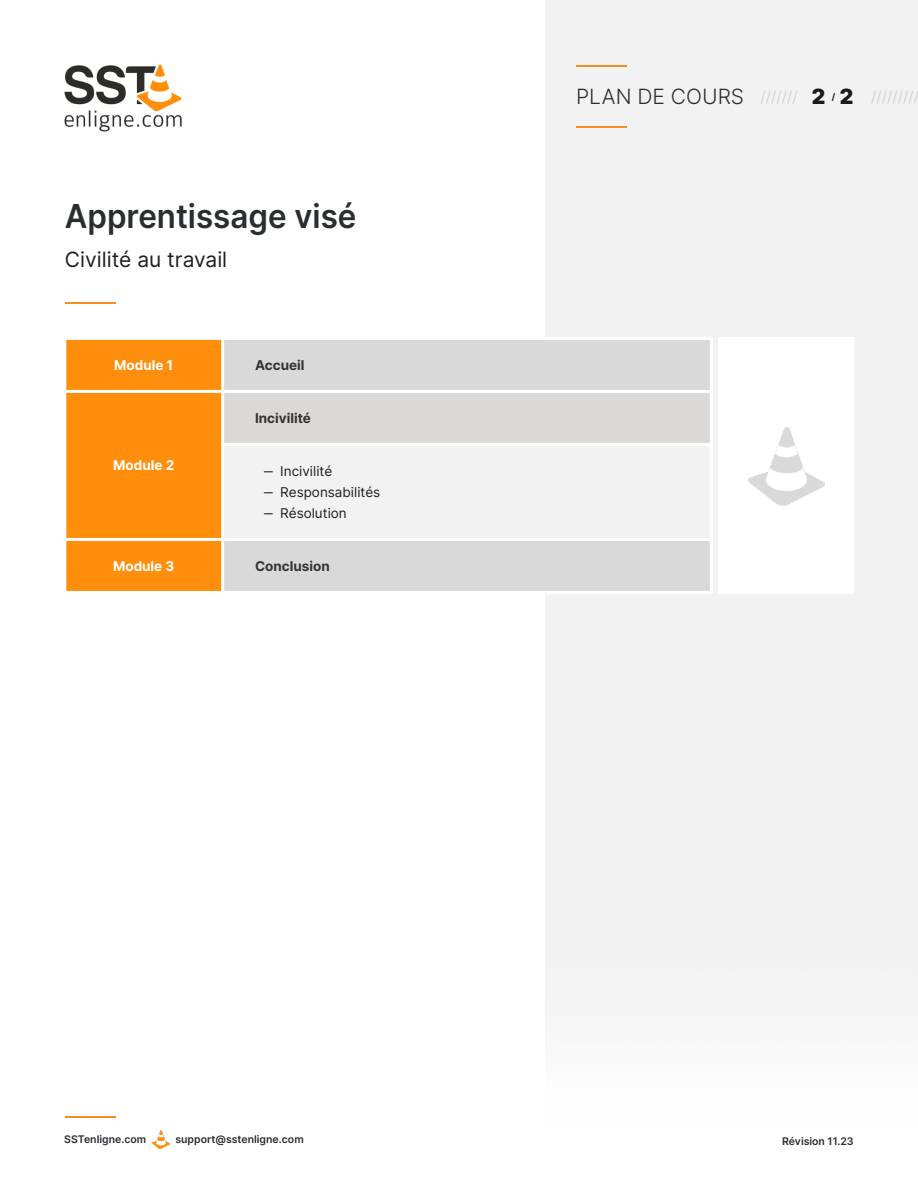
<style>
.page{position:relative;width:918px;height:1188px;background:#fff}
.page>*{position:absolute;margin:0;border:0;box-sizing:border-box;transform-origin:0 0}
.t1{font:600 33px "Inter";color:#2a2d32;scale:.95 1}
.t2{font:21px "Inter";color:#231f20}
.t3{font:300 21px "Inter";color:#2a2d32}
.t4{font:300 15px "Inter";color:#ccc}
.t5{font:13.5px/21px "Inter";color:#231f20}
.t6{font:700 13.5px "Inter";color:#333}
.t7{font:700 13.5px "Inter";color:#fff}
.t8{font:600 10.5px "Inter";color:#2a2d32}
.t9{font:700 9px "Inter";color:#1a1a1a}
.s1{font-weight:900;font-size:21px;color:#1a1a1a}
</style>
<div class="page">
<div style="left:545px;top:0;width:373px;height:1016px;background:#f2f2f2"></div>
<img style="left:64px;top:64px;width:118px;height:68px">
<hr style="left:65px;top:1116px;width:50px;height:1px;background:#f78d1e">
<img style="left:152px;top:1131px;width:18px;height:17px">
<hr style="left:576px;top:65px;width:50px;height:1px;background:#f78d1e">
<hr style="left:576px;top:126px;width:50px;height:1px;background:#f78d1e">
<div style="left:718px;top:337px;width:136px;height:257px;background:#fff"></div>
<hr style="left:65px;top:302px;width:50px;height:2px;background:#f78d1e">
<div style="left:65px;top:338px;width:158px;height:254px;background:#ff8e0c"></div>
<div style="left:223px;top:338px;width:488px;height:53px;background:#d9d9d9"></div>
<div style="left:223px;top:391px;width:488px;height:53px;background:#dbd9d8"></div>
<div style="left:223px;top:444px;width:488px;height:95px;background:#f2f2f2"></div>
<div style="left:223px;top:539px;width:488px;height:53px;background:#d9d9d9"></div>
<hr style="left:63px;top:338px;width:3px;height:254px;background:#fff">
<hr style="left:221px;top:338px;width:3px;height:254px;background:#fff">
<hr style="left:710px;top:338px;width:3px;height:254px;background:#fff">
<hr style="left:65px;top:337px;width:646px;height:3px;background:#fff">
<hr style="left:65px;top:390px;width:646px;height:3px;background:#fff">
<hr style="left:223px;top:443px;width:488px;height:3px;background:#fff">
<hr style="left:65px;top:538px;width:646px;height:3px;background:#fff">
<hr style="left:65px;top:591px;width:646px;height:3px;background:#fff">
<img style="left:749px;top:428px;width:75px;height:77px">
<h1 class="t1" style="left:65px;top:196px;width:309px">Apprentissage visé</h1>
<h2 class="t2" style="left:65px;top:247px;width:164px">Civilité au travail</h2>
<p class="t7" style="left:114px;top:357px;width:61px">Module 1</p>
<p class="t6" style="left:255px;top:357px;width:51px">Accueil</p>
<p class="t7" style="left:113px;top:457px;width:62px">Module 2</p>
<p class="t6" style="left:255px;top:410px;width:57px">Incivilité</p>
<p class="t5" style="left:264px;top:460px;width:118px">‒ Incivilité<br>‒ Responsabilités ‒ Résolution</p>
<p class="t7" style="left:113px;top:558px;width:63px">Module 3</p>
<p class="t6" style="left:255px;top:558px;width:76px">Conclusion</p>
<h2 class="t3" style="left:576px;top:84px;width:170px">PLAN DE COURS</h2>
<h3 class="t4" style="left:761px;top:88px;width:66px">/////// <span class="s1">2</span></h3>
<p class="t9" style="left:832px;top:91px;width:5px">/</p>
<h3 class="t4" style="left:840px;top:88px;width:81px"><span class="s1">2</span> /////////</h3>
<p class="t8" style="left:64px;top:1132px;width:83px">SSTenligne.com</p>
<p class="t8" style="left:175px;top:1132px;width:130px">support@sstenligne.com</p>
<p class="t8" style="left:782px;top:1135px;width:73px">Révision 11.23</p>
</div>
